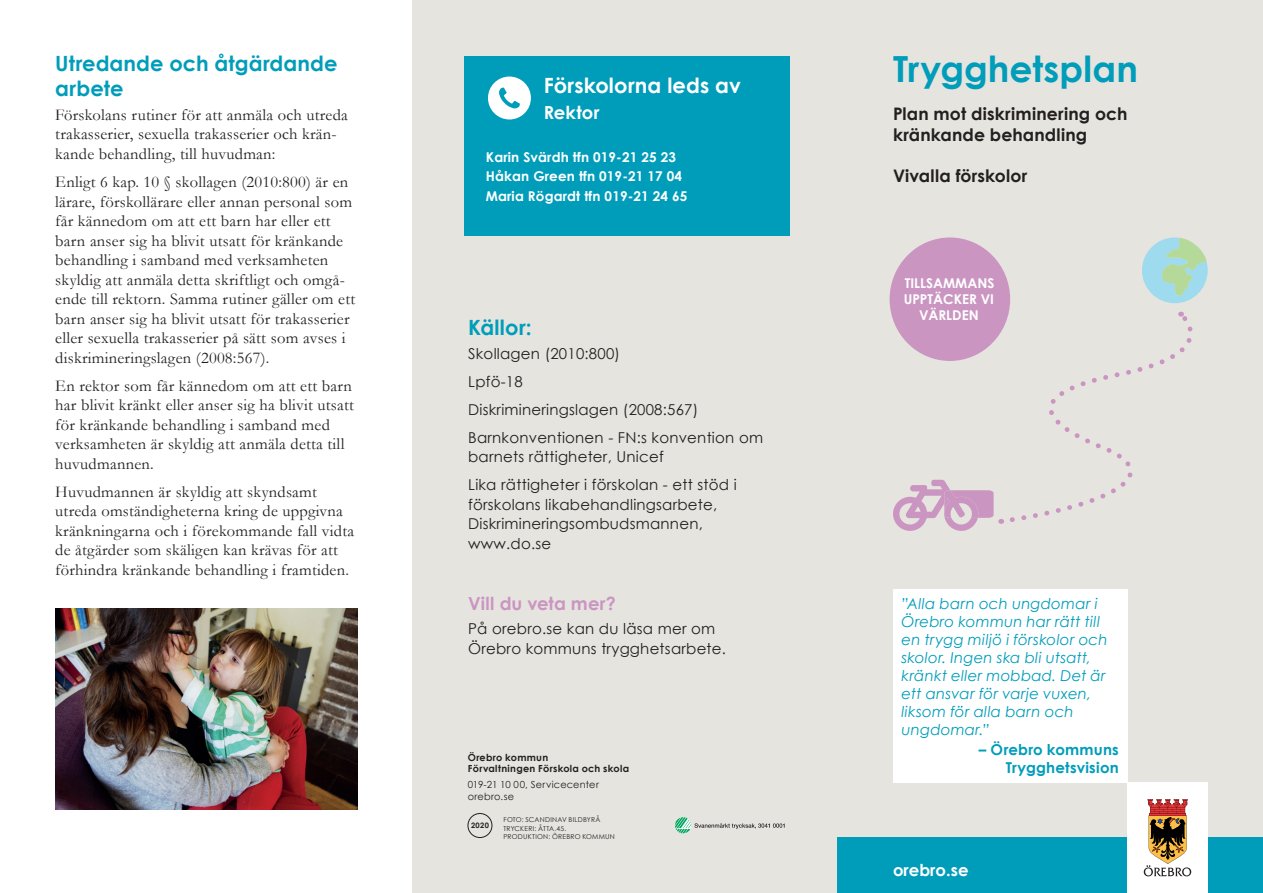
<style>
.page{position:relative;width:1263px;height:893px;background:#fff}
.page>*{position:absolute;margin:0;border:0;box-sizing:border-box;transform-origin:0 0}
.t1{font:700 36px "Century Gothic";color:#009dba}
.t2{font:700 21px/25.2px "Century Gothic";letter-spacing:.005em;color:#009dba}
.t3{font:700 21px "Century Gothic";letter-spacing:.005em;color:#fff}
.t4{font:700 18px "Century Gothic";letter-spacing:.005em;color:#cb95c2}
.t5{font:700 18px "Century Gothic";color:#fff}
.t6{font:700 17.25px/20.7px "Century Gothic";letter-spacing:.005em;color:#231f20}
.t7{font:16.5px/19.5px "Garamond";letter-spacing:.015em;color:#231f20}
.t8{font:700 16.5px "Century Gothic";color:#fff}
.t9{font:15px/19.5px "Century Gothic";letter-spacing:.015em;color:#231f20}
.t10{font:italic 15px/18px "Century Gothic";letter-spacing:.015em;color:#009dba}
.t11{font:700 15px/18px "Century Gothic";letter-spacing:.01em;color:#009dba;text-align:right}
.t12{font:700 13.5px/19.5px "Century Gothic";letter-spacing:.01em;color:#fff}
.t13{font:700 9.75px/11.7px "Century Gothic";letter-spacing:.03em;color:#231f20}
.t14{font:9.75px/11.7px "Century Gothic";letter-spacing:.025em;color:#231f20}
.t15{font:700 7.5px "Century Gothic";color:#231f20}
.t16{font:6.75px/9.1px "Century Gothic";letter-spacing:.03em;color:#231f20}
</style>
<div class="page">
<div style="left:412px;top:0;width:851px;height:893px;background:#e6e4df"></div>
<div style="left:893px;top:589px;width:234px;height:193px;background:#fff"></div>
<img style="left:55px;top:608px;width:302px;height:201px">
<div style="left:465px;top:56px;width:325px;height:179px;background:#009dba"></div>
<div style="left:488px;top:77px;width:43px;height:42px;background:#fff;border-radius:50%"></div>
<svg style="left:499px;top:88px;width:21px;height:20px"></svg>
<div style="left:468px;top:813px;width:24px;height:25px;border:1px solid #231f20;border-radius:50%"></div>
<svg style="left:675px;top:817px;width:109px;height:16px"></svg>
<svg style="left:893px;top:480px;width:100px;height:51px"></svg>
<svg style="left:1001px;top:311px;width:192px;height:213px"></svg>
<svg style="left:1142px;top:237px;width:66px;height:66px"></svg>
<div style="left:889px;top:237px;width:121px;height:124px;background:#cb95c2;border-radius:50%"></div>
<div style="left:838px;top:838px;width:425px;height:55px;background:#009dba"></div>
<div style="left:1127px;top:782px;width:81px;height:111px;background:#fff"></div>
<svg style="left:1144px;top:799px;width:47px;height:77px"></svg>
<h3 class="t2" style="left:55px;top:50px;width:284px">Utredande och åtgärdande arbete</h3>
<p class="t7" style="left:55px;top:105px;width:294px">Förskolans rutiner för att anmäla och utreda trakasserier, sexuella trakasserier och krän&shy;kande behandling, till huvudman:</p>
<p class="t7" style="left:55px;top:172px;width:301px">Enligt 6 kap. 10 § skollagen (2010:800) är en lärare, förskollärare eller annan personal som får kännedom om att ett barn har eller ett barn anser sig ha blivit utsatt för kränkande behandling i samband med verksamheten skyldig att anmäla detta skriftligt och omgå&shy;ende till rektorn. Samma rutiner gäller om ett barn anser sig ha blivit utsatt för trakasserier eller sexuella trakasserier på sätt som avses i diskrimineringslagen (2008:567).</p>
<p class="t7" style="left:55px;top:375px;width:300px">En rektor som får kännedom om att ett barn har blivit kränkt eller anser sig ha blivit utsatt för kränkande behandling i samband med verksamheten är skyldig att anmäla detta till huvudmannen.</p>
<p class="t7" style="left:55px;top:481px;width:300px">Huvudmannen är skyldig att skyndsamt utreda omständigheterna kring de uppgivna kränkningarna och i förekommande fall vidta de åtgärder som skäligen kan krävas för att förhindra kränkande behandling i framtiden.</p>
<p class="t3" style="left:544px;top:69px;width:199px">Förskolorna leds av</p>
<p class="t5" style="left:544px;top:98px;width:57px">Rektor</p>
<p class="t12" style="left:486px;top:147px;width:203px">Karin Svärdh tfn 019-21 25 23<br>Håkan Green tfn 019-21 17 04<br>Maria Rögardt tfn 019-21 24 65</p>
<h3 class="t2" style="left:468px;top:314px;width:65px">Källor:</h3>
<p class="t9" style="left:468px;top:343px;width:153px">Skollagen (2010:800)</p>
<p class="t9" style="left:468px;top:371px;width:56px">Lpfö-18</p>
<p class="t9" style="left:468px;top:399px;width:232px">Diskrimineringslagen (2008:567)</p>
<p class="t9" style="left:468px;top:427px;width:296px">Barnkonventionen - FN:s konvention om barnets rättigheter, Unicef</p>
<p class="t9" style="left:468px;top:475px;width:270px">Lika rättigheter i förskolan - ett stöd i förskolans likabehandlingsarbete,<br>Diskrimineringsombudsmannen, www.do.se</p>
<h4 class="t4" style="left:468px;top:590px;width:149px">Vill du veta mer?</h4>
<p class="t9" style="left:468px;top:619px;width:259px">På orebro.se kan du läsa mer om<br>Örebro kommuns trygghetsarbete.</p>
<p class="t13" style="left:468px;top:751px;width:163px">Örebro kommun<br>Förvaltningen Förskola och skola</p>
<p class="t14" style="left:468px;top:779px;width:133px">019-21 10 00, Servicecenter orebro.se</p>
<p class="t15" style="left:471px;top:820px;width:19px">2020</p>
<p class="t16" style="left:504px;top:815px;width:98px">FOTO: SCANDINAV BILDBYRÅ<br>TRYCKERI: ÅTTA.45.</p>
<p class="t16" style="left:504px;top:832px;width:113px">PRODUKTION: ÖREBRO KOMMUN</p>
<h1 class="t1" style="left:893px;top:42px;width:246px">Trygghetsplan</h1>
<h4 class="t6" style="left:893px;top:103px;width:236px">Plan mot diskriminering och kränkande behandling</h4>
<p class="t6" style="left:893px;top:165px;width:136px">Vivalla förskolor</p>
<p class="t12" style="left:904px;top:274px;width:92px;line-height:16.2px;text-align:center">TILLSAMMANS<br>UPPTÄCKER VI<br>VÄRLDEN</p>
<p class="t10" style="left:901px;top:594px;width:208px">”Alla barn och ungdomar i<br>Örebro kommun har rätt till en trygg miljö i förskolor och skolor. Ingen ska bli utsatt, kränkt eller mobbad. Det är ett ansvar för varje vuxen, liksom för alla barn och ungdomar.”</p>
<p class="t11" style="left:979px;top:740px;width:141px">– Örebro kommuns<br>Trygghetsvision</p>
<p class="t8" style="left:893px;top:857px;width:77px">orebro.se</p>
</div>
